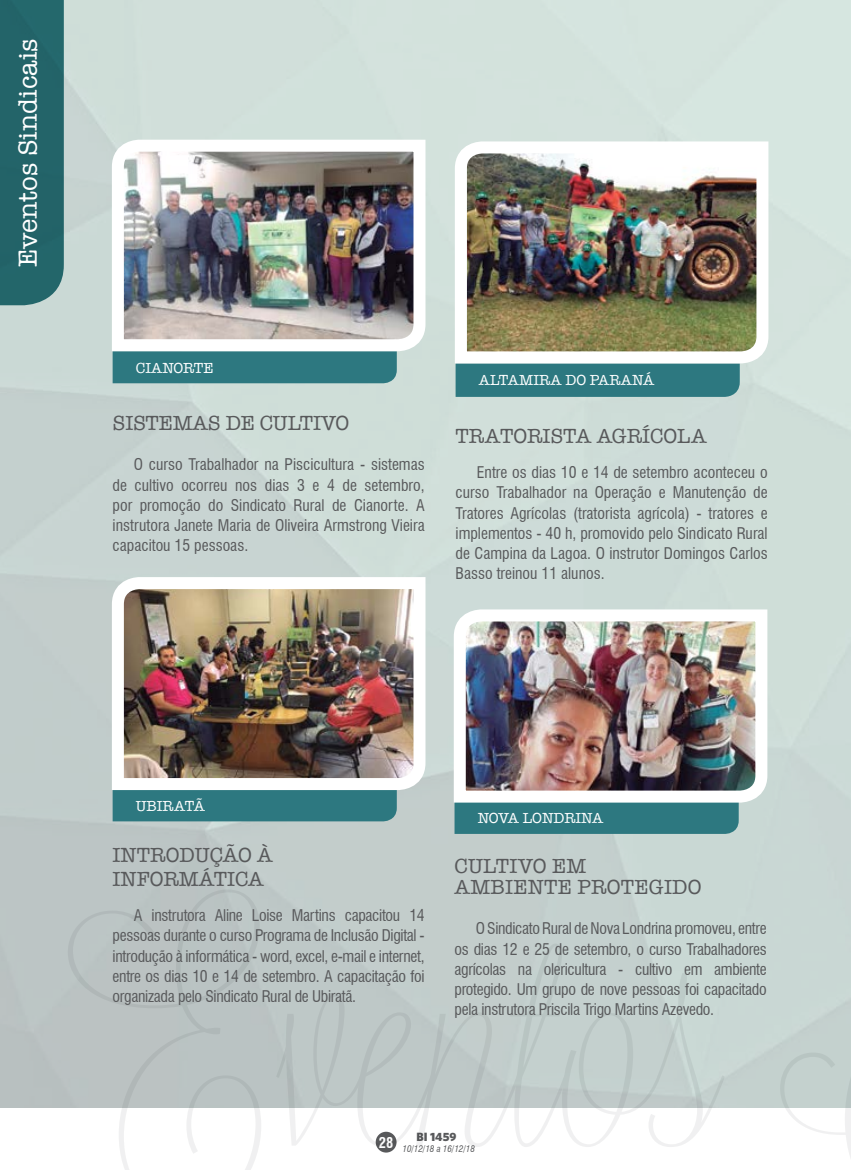
<style>
.page{position:relative;width:851px;height:1170px;background:#fff}
.page>*{position:absolute;margin:0;border:0;box-sizing:border-box;transform-origin:0 0}
.t1{font:27px "American Typewriter";color:#fff}
.t2{font:21px/24px "American Typewriter";color:#58595b}
.t3{font:condensed 15.75px/20.2px "Swiss 721 BT";color:#58595b;text-align:justify}
.t4{font:15px "American Typewriter";color:#fff}
.t5{font:700 condensed 14.4px "Swiss 721 BT";color:#fff}
.t6{font:900 12px "Whitney HTF";color:#58595b}
.t7{font:italic condensed 9px "Swiss 721 BT";color:#58595b}
</style>
<div class="page">
<div style="left:375px;top:1131px;width:21px;height:21px;background:#58595b;border-radius:50%"></div>
<img style="left:0;top:0;width:850px;height:1107px">
<div style="left:0;top:0;width:64px;height:305px;background:#236469"></div>
<div style="left:113px;top:357px;width:284px;height:26px;background:#2d7880"></div>
<div style="left:455px;top:369px;width:284px;height:28px;background:#2d7880"></div>
<div style="left:113px;top:796px;width:284px;height:25px;background:#2d7880"></div>
<div style="left:454px;top:808px;width:284px;height:25px;background:#2d7880"></div>
<img style="left:106px;top:134px;width:325px;height:223px">
<img style="left:449px;top:135px;width:325px;height:234px">
<img style="left:106px;top:571px;width:325px;height:225px">
<img style="left:447px;top:603px;width:326px;height:205px">
<h1 class="t1" style="left:7px;top:267px;width:230px;rotate:-90deg">Eventos Sindicais</h1>
<p class="t4" style="left:136px;top:356px;width:79px">CIANORTE</p>
<h2 class="t2" style="left:113px;top:410px;width:238px">SISTEMAS DE CULTIVO</h2>
<p class="t3" style="left:113px;top:454px;width:313px;text-indent:21px">O curso Trabalhador na Piscicultura - sistemas de cultivo ocorreu nos dias 3 e 4 de setembro, por promoção do Sindicato Rural de Cianorte. A instrutora Janete Maria de Oliveira Armstrong Vieira capacitou 15 pessoas.</p>
<p class="t4" style="left:479px;top:369px;width:177px">ALTAMIRA DO PARANÁ</p>
<h2 class="t2" style="left:455px;top:423px;width:253px">TRATORISTA AGRÍCOLA</h2>
<p class="t3" style="left:455px;top:462px;width:313px;text-indent:21px">Entre os dias 10 e 14 de setembro aconteceu o curso Trabalhador na Operação e Manutenção de Tratores Agrícolas (tratorista agrícola) - tratores e implementos - 40 h, promovido pelo Sindicato Rural de Campina da Lagoa. O instrutor Domingos Carlos Basso treinou 11 alunos.</p>
<p class="t4" style="left:136px;top:794px;width:71px">UBIRATÃ</p>
<h2 class="t2" style="left:113px;top:842px;width:161px">INTRODUÇÃO À<br>INFORMÁTICA</h2>
<p class="t3" style="left:113px;top:905px;width:313px;text-indent:21px">A instrutora Aline Loise Martins capacitou 14 pessoas durante o curso Programa de Inclusão Digital - introdução à informática - word, excel, e-mail e internet, entre os dias 10 e 14 de setembro. A capacitação foi organizada pelo Sindicato Rural de Ubiratã.</p>
<p class="t4" style="left:477px;top:806px;width:127px">NOVA LONDRINA</p>
<h2 class="t2" style="left:454px;top:854px;width:248px;line-height:21px">CULTIVO EM<br>AMBIENTE PROTEGIDO</h2>
<p class="t3" style="left:454px;top:918px;width:313px;text-indent:21px">O Sindicato Rural de Nova Londrina promoveu, entre os dias 12 e 25 de setembro, o curso Trabalhadores agrícolas na olericultura - cultivo em ambiente protegido. Um grupo de nove pessoas foi capacitado pela instrutora Priscila Trigo Martins Azevedo.</p>
<p class="t5" style="left:379px;top:1133px;width:16px">28</p>
<p class="t6" style="left:416px;top:1128px;width:41px">BI 1459</p>
<p class="t7" style="left:402px;top:1143px;width:74px">10/12/18 a 16/12/18</p>
</div>
